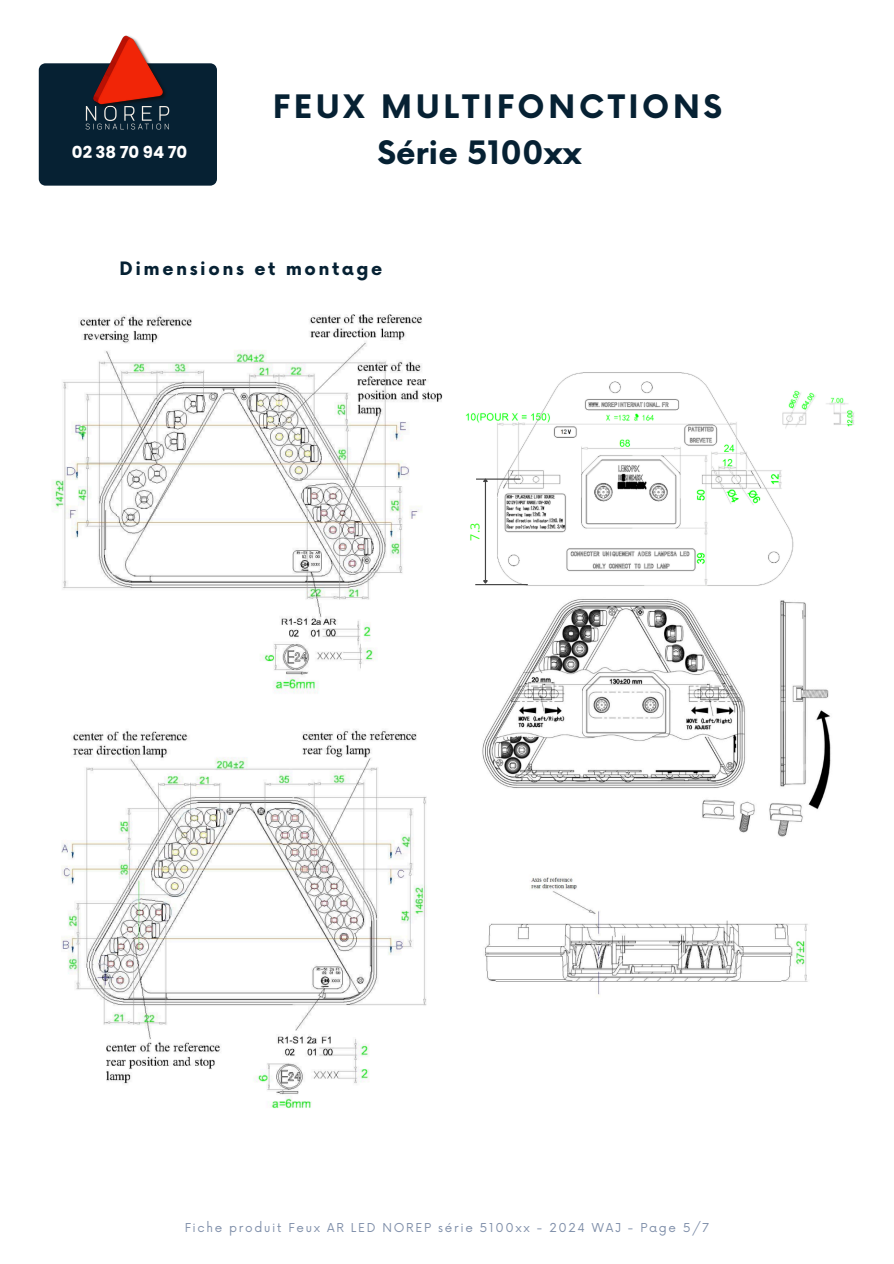
<style>
.page{position:relative;width:894px;height:1264px;background:#fff}
.page>*{position:absolute;margin:0;border:0;box-sizing:border-box;transform-origin:0 0}
.t1{font:700 31.5px "Now";letter-spacing:.115em;color:#062133}
.t2{font:700 31.5px "Now";color:#062133}
.t3{font:700 18px "Now";letter-spacing:.14em;color:#062133}
.t4{font:700 16.5px "Poppins";color:#fff}
.t5{font:12.45px "Open Sans";color:#37ff1e}
.t6{font:12px "Now";letter-spacing:.14em;color:#2c4672}
</style>
<div class="page">
<img style="left:61px;top:729px;width:366px;height:379px">
<img style="left:52px;top:314px;width:391px;height:379px">
<img style="left:485px;top:877px;width:323px;height:118px">
<div style="left:39px;top:63px;width:178px;height:123px;background:#062133"></div>
<img style="left:82px;top:35px;width:91px;height:96px">
<img style="left:465px;top:372px;width:389px;height:465px">
<hr style="left:484px;top:482px;width:2px;height:98px;background:#434343">
<svg style="left:482px;top:579px;width:7px;height:5px"></svg>
<svg style="left:482px;top:477px;width:7px;height:6px"></svg>
<hr style="left:475px;top:584px;width:52px;height:1px;background:#434343">
<hr style="left:476px;top:478px;width:44px;height:1px;background:#434343">
<h1 class="t4" style="left:72px;top:141px;width:117px">02 38 70 94 70</h1>
<h2 class="t1" style="left:273px;top:90px;width:450px">FEUX MULTIFONCTIONS</h2>
<h3 class="t2" style="left:377px;top:136px;width:206px">Série 5100xx</h3>
<h3 class="t3" style="left:119px;top:258px;width:264px">Dimensions et montage</h3>
<p class="t5" style="left:466px;top:540px;width:19px;rotate:-90deg">7.3</p>
<p class="t6" style="left:184px;top:1220px;width:526px">Fiche produit Feux AR LED NOREP série 5100xx - 2024 WAJ - Page 5/7</p>
</div>
